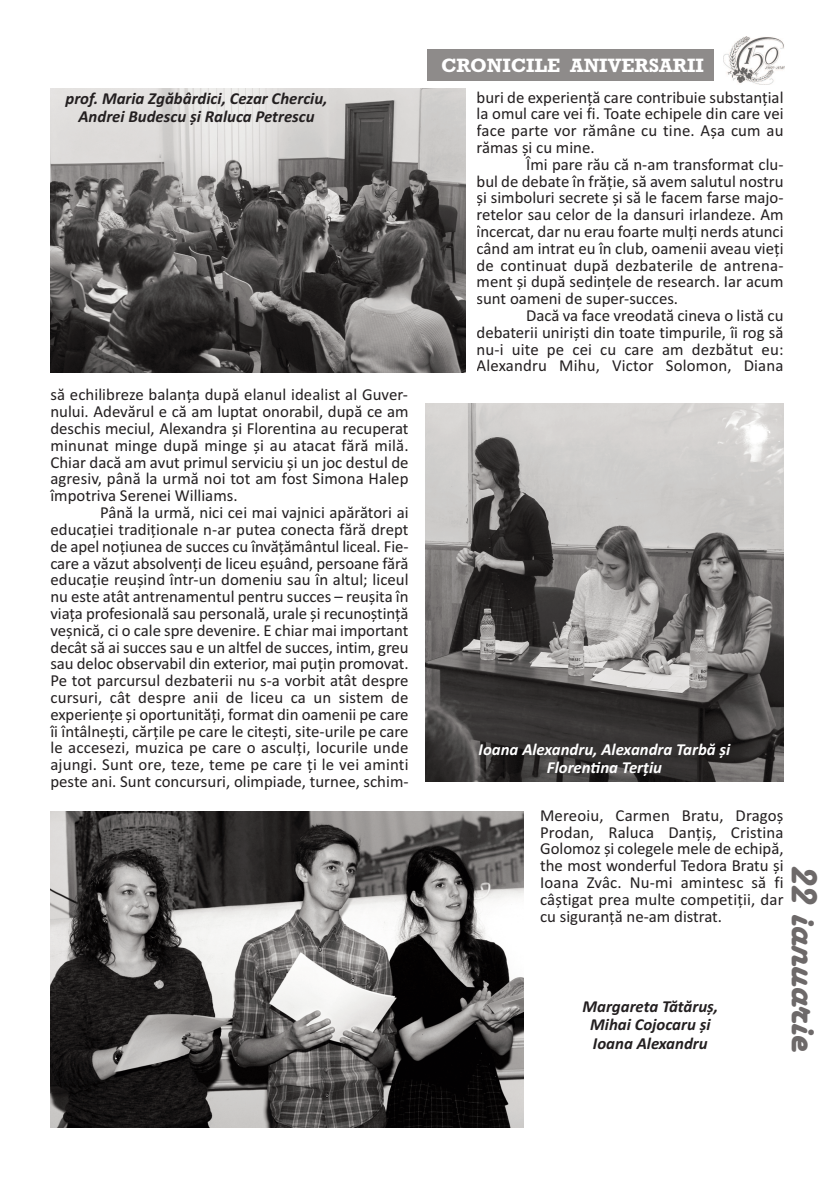
<style>
.page{position:relative;width:834px;height:1179px;background:#fff}
.page>*{position:absolute;margin:0;border:0;box-sizing:border-box;transform-origin:0 0}
.t1{font:42px "Harlow Solid";color:#6d6969}
.t2{font:700 19.6px "Rockwell";color:#fff}
.t3{font:16.8px/16.8px "Calibri";color:#231f20;text-align:justify}
.t4{font:italic 700 16.8px/18.2px "Calibri";color:#231f20;text-align:center}
.t5{font:italic 700 16.8px/18.2px "Calibri";color:#fff;text-align:center}
</style>
<div class="page">
<div style="left:427px;top:49px;width:288px;height:32px;background:#8e8b8a"></div>
<div style="left:714px;top:34px;width:79px;height:52px;background:#fff"></div>
<img style="left:723px;top:37px;width:61px;height:47px">
<img style="left:425px;top:404px;width:358px;height:377px">
<img style="left:50px;top:88px;width:415px;height:284px">
<img style="left:50px;top:812px;width:473px;height:315px">
<p class="t4" style="left:65px;top:89px;width:263px">prof. Maria Zgăbârdici, Cezar Cherciu,<br>Andrei Budescu și Raluca Petrescu</p>
<p class="t3" style="left:50px;top:386px;width:359px">să echilibreze balanța după elanul idealist al Guver&shy;nului. Adevărul e că am luptat onorabil, după ce am deschis meciul, Alexandra și Florentina au recuperat minunat minge după minge și au atacat fără milă.<br>Chiar dacă am avut primul serviciu și un joc destul de agresiv, până la urmă noi tot am fost Simona Halep împotriva Serenei Williams.</p>
<p class="t3" style="left:50px;top:504px;width:359px;text-indent:50px">Până la urmă, nici cei mai vajnici apărători ai educației tradiționale n-ar putea conecta fără drept de apel noțiunea de succes cu învățământul liceal. Fie&shy;care a văzut absolvenți de liceu eșuând, persoane fără educație reușind într-un domeniu sau în altul; liceul nu este atât antrenamentul pentru succes – reușita în viața profesională sau personală, urale și recunoștință veșnică, ci o cale spre devenire. E chiar mai important decât să ai succes sau e un altfel de succes, intim, greu sau deloc observabil din exterior, mai puțin promovat.<br>Pe tot parcursul dezbaterii nu s-a vorbit atât despre cursuri, cât despre anii de liceu ca un sistem de experiențe și oportunități, format din oamenii pe care îi întâlnești, cărțile pe care le citești, site-urile pe care le accesezi, muzica pe care o asculți, locurile unde ajungi. Sunt ore, teze, teme pe care ți le vei aminti peste ani. Sunt concursuri, olimpiade, turnee, schim-</p>
<p class="t2" style="left:441px;top:53px;width:264px">CRONICILE ANIVERSARII</p>
<p class="t3" style="left:476px;top:88px;width:308px">buri de experiență care contribuie substanțial la omul care vei fi. Toate echipele din care vei face parte vor rămâne cu tine. Așa cum au rămas și cu mine.</p>
<p class="t3" style="left:476px;top:156px;width:308px;text-indent:50px">Îmi pare rău că n-am transformat clu&shy;bul de debate în frăție, să avem salutul nostru și simboluri secrete și să le facem farse majo&shy;retelor sau celor de la dansuri irlandeze. Am încercat, dar nu erau foarte mulți nerds atunci când am intrat eu în club, oamenii aveau vieți de continuat după dezbaterile de antrena&shy;ment și după sedințele de research. Iar acum sunt oameni de super-succes.</p>
<p class="t3" style="left:476px;top:307px;width:308px;text-indent:50px">Dacă va face vreodată cineva o listă cu debaterii uniriști din toate timpurile, îi rog să nu-i uite pe cei cu care am dezbătut eu:<br>Alexandru Mihu, Victor Solomon, Diana</p>
<p class="t5" style="left:478px;top:740px;width:253px">Ioana Alexandru, Alexandra Tarbă și<br>Florentina Terțiu</p>
<p class="t3" style="left:540px;top:806px;width:245px">Mereoiu, Carmen Bratu, Dragoș Prodan, Raluca Danțiș, Cristina Golomoz și colegele mele de echipă, the most wonderful Tedora Bratu și Ioana Zvâc. Nu-mi amintesc să fi câștigat prea multe competiții, dar cu siguranță ne-am distrat.</p>
<p class="t4" style="left:582px;top:997px;width:137px">Margareta Tătăruș,<br>Mihai Cojocaru și<br>Ioana Alexandru</p>
<h1 class="t1" style="left:830px;top:863px;width:189px;rotate:90deg">22 ianuarie</h1>
</div>
